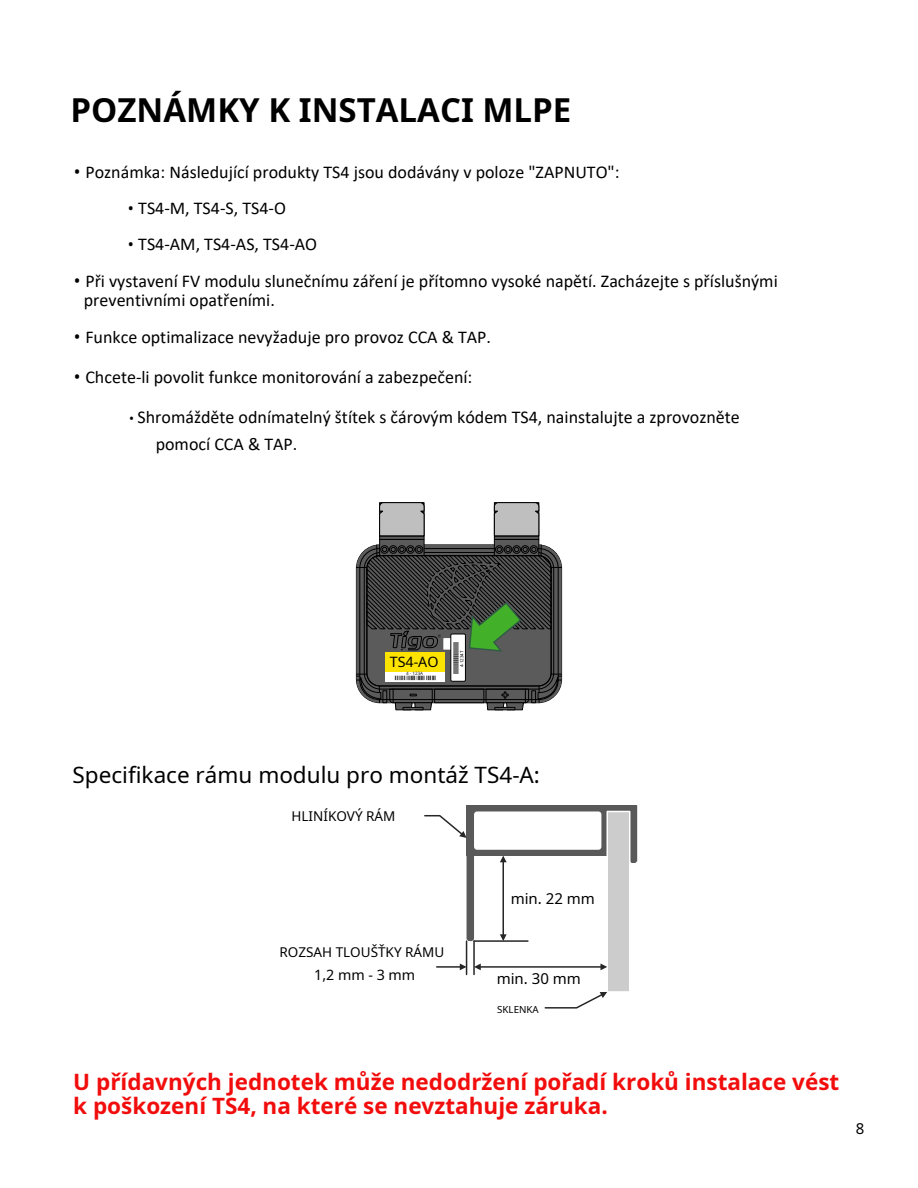
<style>
.page{position:relative;width:918px;height:1188px;background:#fff}
.page>*{position:absolute;margin:0;border:0;box-sizing:border-box;transform-origin:0 0}
.t1{font:700 33px "Noto Sans";color:#000}
.t2{font:700 22.5px/24px "Noto Sans";color:#f20d0d}
.t3{font:22.5px "Noto Sans";color:#000}
.t4{font:18px/19.2px "Calibri";color:#000}
.t5{font:15px "Noto Sans";color:#000}
.t6{font:14.25px "Noto Sans";color:#000}
.t7{font:13.5px "Noto Sans";color:#000}
.t8{font:9.75px "Noto Sans";color:#000}
.t9{font:4.5px "Noto Sans";color:#000}
.t10{font:4.5px "Noto Sans";color:#191919}
.s1{font-family:"Noto Sans"}
.s2{font-family:"Noto Sans";font-size:16.2px}
.s3{font-family:"Noto Sans";font-size:13.2px}
</style>
<div class="page">
<div style="left:379px;top:539px;width:45px;height:17px;background:#5b5b5b"></div>
<svg style="left:379px;top:537px;width:45px;height:3px"></svg>
<svg style="left:379px;top:502px;width:46px;height:35px;background:#a5a5a5"></svg>
<div style="left:494px;top:539px;width:45px;height:17px;background:#5b5b5b"></div>
<svg style="left:494px;top:537px;width:45px;height:3px"></svg>
<svg style="left:494px;top:502px;width:46px;height:35px;background:#a6a6a6"></svg>
<svg style="left:356px;top:544px;width:206px;height:167px;background:#56594d"></svg>
<svg style="left:630px;top:856px;width:7px;height:7px"></svg>
<div style="left:467px;top:806px;width:170px;height:50px;background:#595959"></div>
<div style="left:606px;top:811px;width:24px;height:182px;background:#ccc;border:2px solid #fff"></div>
<div style="left:474px;top:811px;width:127px;height:39px;background:#fff;border-radius:3px"></div>
<svg style="left:500px;top:856px;width:7px;height:6px"></svg>
<svg style="left:500px;top:934px;width:7px;height:6px"></svg>
<hr style="left:502px;top:861px;width:2px;height:75px;background:#262626">
<svg style="left:475px;top:964px;width:6px;height:6px"></svg>
<svg style="left:600px;top:964px;width:7px;height:6px"></svg>
<hr style="left:479px;top:966px;width:123px;height:2px;background:#262626">
<svg style="left:460px;top:964px;width:6px;height:6px"></svg>
<hr style="left:437px;top:966px;width:24px;height:2px;background:#262626">
<svg style="left:544px;top:992px;width:63px;height:17px"></svg>
<svg style="left:424px;top:806px;width:50px;height:135px"></svg>
<hr style="left:474px;top:940px;width:54px;height:2px;background:#262626">
<hr style="left:473px;top:941px;width:2px;height:33px;background:#262626">
<hr style="left:466px;top:941px;width:1px;height:33px;background:#262626">
<h1 class="t1" style="left:71px;top:87px;width:502px">POZNÁMKY K INSTALACI MLPE</h1>
<p class="t4" style="left:74px;top:161px;width:547px"><span class="s1">•</span> Poznámka: Následující produkty TS4 jsou dodávány v poloze "ZAPNUTO":</p>
<p class="t4" style="left:128px;top:197px;width:159px"><span class="s2">•</span> TS4-M, TS4-S, TS4-O</p>
<p class="t4" style="left:128px;top:234px;width:191px"><span class="s2">•</span> TS4-AM, TS4-AS, TS4-AO</p>
<p class="t4" style="left:84px;top:271px;width:695px;text-indent:-10px"><span class="s1">•</span> Při vystavení FV modulu slunečnímu záření je přítomno vysoké napětí. Zacházejte s příslušnými preventivními opatřeními.</p>
<p class="t4" style="left:74px;top:327px;width:419px"><span class="s1">•</span> Funkce optimalizace nevyžaduje pro provoz CCA &amp; TAP.</p>
<p class="t4" style="left:74px;top:367px;width:400px"><span class="s1">•</span> Chcete-li povolit funkce monitorování a zabezpečení:</p>
<p class="t4" style="left:156px;top:404px;width:586px;line-height:26.5px;text-indent:-27px"><span class="s3">•</span> Shromážděte odnímatelný štítek s čárovým kódem TS4, nainstalujte a zprovozněte pomocí CCA &amp; TAP.</p>
<p class="t6" style="left:390px;top:652px;width:50px">TS4-AO</p>
<p class="t10" style="left:406px;top:670px;width:18px">4 - 123A</p>
<p class="t9" style="left:459px;top:667px;width:18px;rotate:-90deg">4-1234T</p>
<p class="t3" style="left:73px;top:759px;width:469px">Specifikace rámu modulu pro montáž TS4-A:</p>
<p class="t7" style="left:292px;top:806px;width:105px">HLINÍKOVÝ RÁM</p>
<p class="t5" style="left:511px;top:888px;width:86px">min. 22 mm</p>
<p class="t7" style="left:280px;top:943px;width:166px">ROZSAH TLOUŠŤKY RÁMU</p>
<p class="t6" style="left:314px;top:964px;width:102px">1,2 mm - 3 mm</p>
<p class="t5" style="left:497px;top:968px;width:86px">min. 30 mm</p>
<p class="t8" style="left:497px;top:1003px;width:43px">SKLENKA</p>
<p class="t2" style="left:73px;top:1070px;width:768px">U přídavných jednotek může nedodržení pořadí kroků instalace vést k poškození TS4, na které se nevztahuje záruka.</p>
<p class="t5" style="left:856px;top:1118px;width:10px">8</p>
</div>
